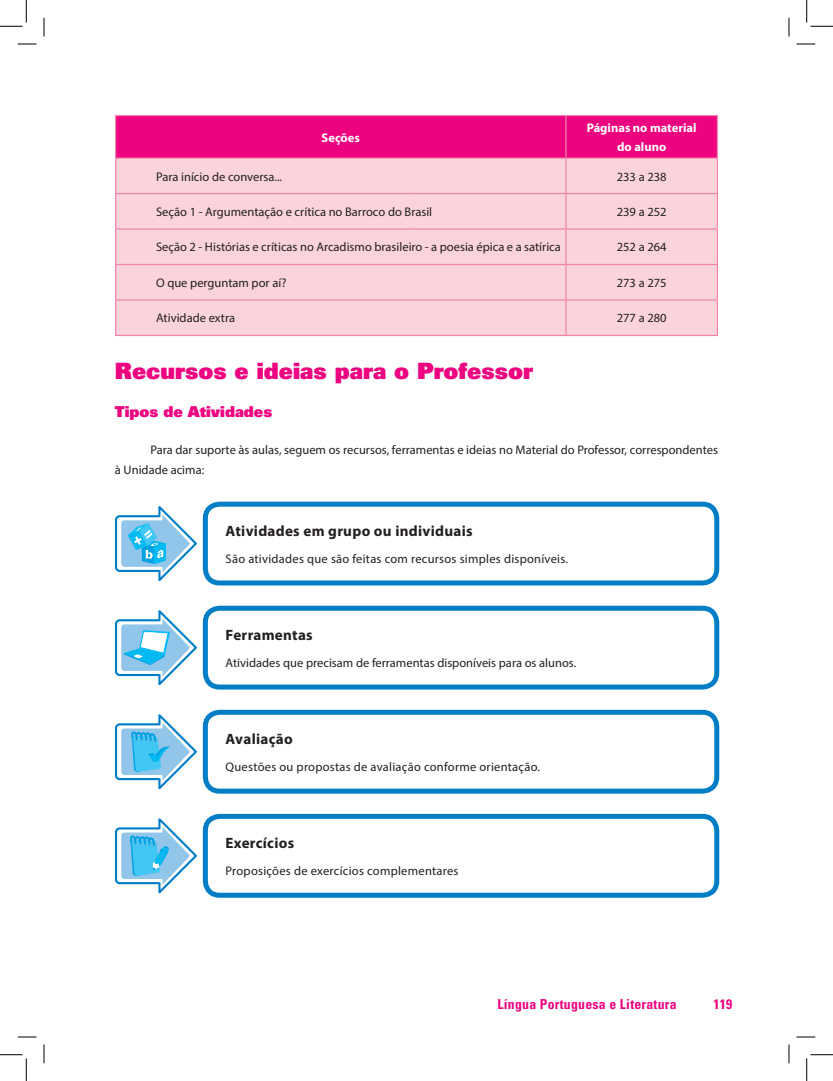
<style>
.page{position:relative;width:833px;height:1081px;background:#fff}
.page>*{position:absolute;margin:0;border:0;box-sizing:border-box;transform-origin:0 0}
.t1{font:900 22.5px "Univers";color:#ed0280}
.t2{font:700 15px "Myriad Pro";letter-spacing:.02em;color:#231f20}
.t3{font:900 15px "Univers";color:#ed0280}
.t4{font:700 condensed 13.75px "Univers";letter-spacing:.02em;color:#ed0280}
.t5{font:12.5px/20px "Myriad Pro";color:#231f20}
.t6{font:12.5px "Myriad Pro";letter-spacing:.02em;color:#231f20}
.t7{font:700 12.5px/18.8px "Myriad Pro";color:#fff;text-align:center}
</style>
<div class="page">
<div style="left:116px;top:116px;width:600px;height:41px;background:#ed0280"></div>
<div style="left:116px;top:159px;width:600px;height:176px;background:#fad4da"></div>
<hr style="left:115px;top:116px;width:1px;height:41px;background:#f284ac">
<hr style="left:115px;top:115px;width:297px;height:1px;background:#f284ac">
<hr style="left:412px;top:115px;width:153px;height:1px;background:#f284ac">
<hr style="left:565px;top:116px;width:1px;height:41px;background:#f284ac">
<hr style="left:565px;top:115px;width:152px;height:1px;background:#f284ac">
<hr style="left:716px;top:116px;width:1px;height:41px;background:#f284ac">
<hr style="left:115px;top:159px;width:1px;height:34px;background:#f284ac">
<hr style="left:115px;top:157px;width:297px;height:2px;background:#f284ac">
<hr style="left:412px;top:157px;width:153px;height:2px;background:#f284ac">
<hr style="left:565px;top:159px;width:1px;height:34px;background:#f284ac">
<hr style="left:565px;top:157px;width:152px;height:2px;background:#f284ac">
<hr style="left:716px;top:159px;width:1px;height:34px;background:#f284ac">
<hr style="left:115px;top:194px;width:1px;height:34px;background:#f284ac">
<hr style="left:115px;top:229px;width:1px;height:35px;background:#f284ac">
<hr style="left:115px;top:265px;width:1px;height:34px;background:#f284ac">
<hr style="left:115px;top:300px;width:1px;height:35px;background:#f284ac">
<hr style="left:115px;top:193px;width:297px;height:1px;background:#f284ac">
<hr style="left:412px;top:193px;width:153px;height:1px;background:#f284ac">
<hr style="left:115px;top:228px;width:297px;height:1px;background:#f284ac">
<hr style="left:412px;top:228px;width:153px;height:1px;background:#f284ac">
<hr style="left:115px;top:264px;width:297px;height:1px;background:#f284ac">
<hr style="left:412px;top:264px;width:153px;height:1px;background:#f284ac">
<hr style="left:115px;top:299px;width:297px;height:1px;background:#f284ac">
<hr style="left:412px;top:299px;width:153px;height:1px;background:#f284ac">
<hr style="left:115px;top:335px;width:297px;height:1px;background:#f284ac">
<hr style="left:412px;top:335px;width:153px;height:1px;background:#f284ac">
<hr style="left:565px;top:194px;width:1px;height:34px;background:#f284ac">
<hr style="left:565px;top:229px;width:1px;height:35px;background:#f284ac">
<hr style="left:565px;top:265px;width:1px;height:34px;background:#f284ac">
<hr style="left:565px;top:300px;width:1px;height:35px;background:#f284ac">
<hr style="left:565px;top:193px;width:152px;height:1px;background:#f284ac">
<hr style="left:716px;top:194px;width:1px;height:34px;background:#f284ac">
<hr style="left:716px;top:229px;width:1px;height:35px;background:#f284ac">
<hr style="left:716px;top:265px;width:1px;height:34px;background:#f284ac">
<hr style="left:716px;top:300px;width:1px;height:35px;background:#f284ac">
<hr style="left:565px;top:228px;width:152px;height:1px;background:#f284ac">
<hr style="left:565px;top:264px;width:152px;height:1px;background:#f284ac">
<hr style="left:565px;top:299px;width:152px;height:1px;background:#f284ac">
<hr style="left:565px;top:335px;width:152px;height:1px;background:#f284ac">
<div style="left:203px;top:501px;width:515px;height:84px;border:5px solid #007ec5;border-radius:14px"></div>
<svg style="left:115px;top:506px;width:82px;height:75px"></svg>
<div style="left:203px;top:605px;width:515px;height:84px;border:5px solid #007ec5;border-radius:14px"></div>
<svg style="left:115px;top:610px;width:82px;height:75px"></svg>
<div style="left:203px;top:709px;width:515px;height:84px;border:5px solid #007ec5;border-radius:14px"></div>
<svg style="left:115px;top:714px;width:82px;height:75px"></svg>
<div style="left:203px;top:813px;width:515px;height:84px;border:5px solid #007ec5;border-radius:14px"></div>
<svg style="left:115px;top:818px;width:82px;height:75px"></svg>
<svg style="left:18px;top:43px;width:18px;height:2px"></svg>
<svg style="left:796px;top:43px;width:18px;height:2px"></svg>
<svg style="left:18px;top:1036px;width:18px;height:1px"></svg>
<svg style="left:796px;top:1036px;width:18px;height:1px"></svg>
<svg style="left:43px;top:18px;width:2px;height:18px"></svg>
<svg style="left:43px;top:1044px;width:2px;height:18px"></svg>
<svg style="left:788px;top:18px;width:1px;height:18px"></svg>
<svg style="left:788px;top:1044px;width:1px;height:18px"></svg>
<svg style="left:0;top:0;width:27px;height:27px"></svg>
<svg style="left:0;top:1054px;width:27px;height:26px"></svg>
<svg style="left:806px;top:0;width:26px;height:27px"></svg>
<svg style="left:806px;top:1054px;width:26px;height:26px"></svg>
<p class="t7" style="left:321px;top:127px;width:40px">Seções</p>
<p class="t7" style="left:586px;top:118px;width:111px">Páginas no material do aluno</p>
<p class="t5" style="left:156px;top:166px;width:127px">Para início de conversa...</p>
<p class="t5" style="left:616px;top:166px;width:51px">233 a 238</p>
<p class="t5" style="left:156px;top:201px;width:277px">Seção 1 - Argumentação e crítica no Barroco do Brasil</p>
<p class="t5" style="left:616px;top:201px;width:51px">239 a 252</p>
<p class="t5" style="left:156px;top:237px;width:406px">Seção 2 - Histórias e críticas no Arcadismo brasileiro - a poesia épica e a satírica</p>
<p class="t5" style="left:616px;top:237px;width:51px">252 a 264</p>
<p class="t5" style="left:156px;top:272px;width:132px">O que perguntam por aí?</p>
<p class="t5" style="left:616px;top:272px;width:51px">273 a 275</p>
<p class="t5" style="left:156px;top:308px;width:80px">Atividade extra</p>
<p class="t5" style="left:616px;top:308px;width:51px">277 a 280</p>
<h1 class="t1" style="left:115px;top:356px;width:419px">Recursos e ideias para o Professor</h1>
<p class="t3" style="left:115px;top:401px;width:159px">Tipos de Atividades</p>
<p class="t5" style="left:115px;top:440px;width:604px;text-indent:35px">Para dar suporte às aulas, seguem os recursos, ferramentas e ideias no Material do Professor, correspondentes à Unidade acima:</p>
<p class="t2" style="left:225px;top:520px;width:248px">Atividades em grupo ou individuais</p>
<p class="t6" style="left:225px;top:550px;width:344px">São atividades que são feitas com recursos simples disponíveis.</p>
<p class="t2" style="left:225px;top:624px;width:89px">Ferramentas</p>
<p class="t5" style="left:225px;top:652px;width:352px">Atividades que precisam de ferramentas disponíveis para os alunos.</p>
<p class="t2" style="left:225px;top:728px;width:69px">Avaliação</p>
<p class="t6" style="left:225px;top:758px;width:316px">Questões ou propostas de avaliação conforme orientação.</p>
<p class="t2" style="left:225px;top:832px;width:70px">Exercícios</p>
<p class="t6" style="left:225px;top:862px;width:234px">Proposições de exercícios complementares</p>
<p class="t4" style="left:497px;top:995px;width:181px">Língua Portuguesa e Literatura</p>
<p class="t4" style="left:713px;top:995px;width:20px">119</p>
</div>
